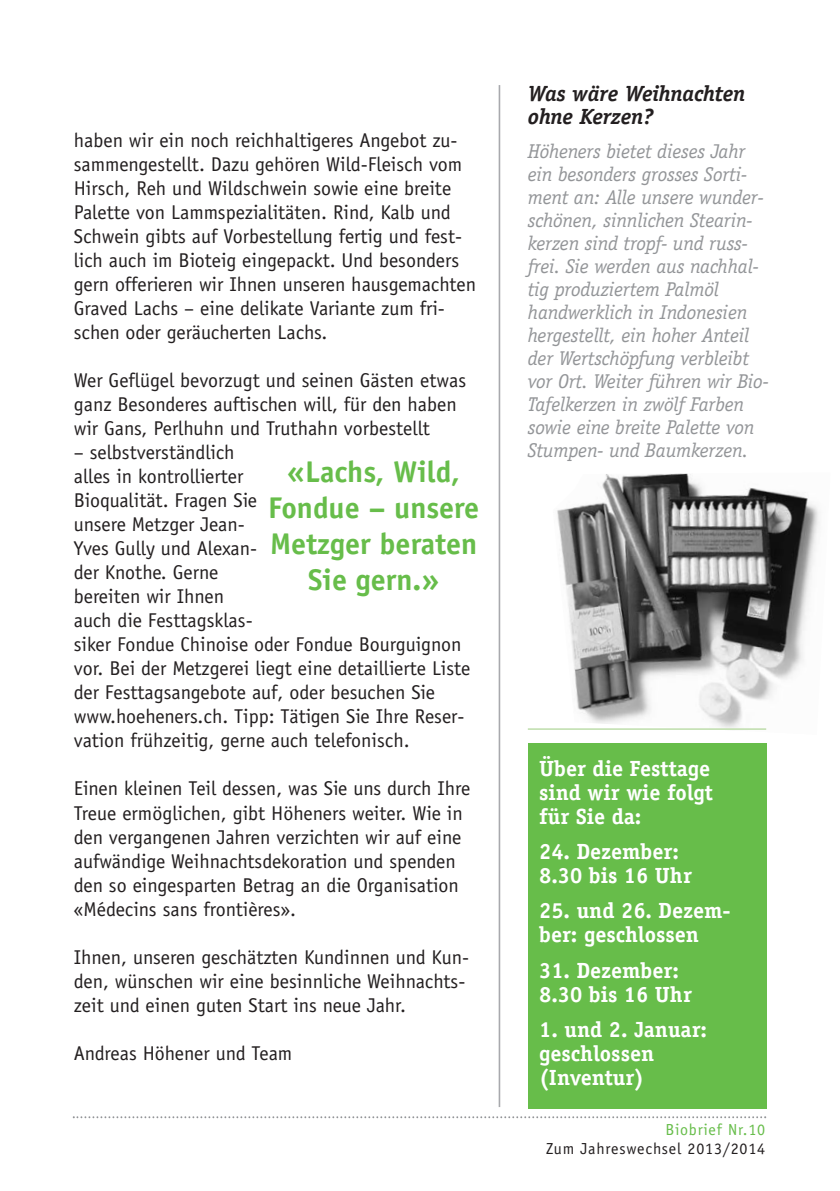
<style>
.page{position:relative;width:840px;height:1191px;background:#fff}
.page>*{position:absolute;margin:0;border:0;box-sizing:border-box;transform-origin:0 0}
.t1{font:700 30px/36px "Officina Sans";color:#67bd4a;text-align:center}
.t2{font:700 22px/24px "Officina Serif";color:#fff}
.t3{font:italic 700 22px/23px "Officina Serif";letter-spacing:-.01em;color:#231f20}
.t4{font:20px/24px "Officina Sans";color:#231f20}
.t5{font:italic 20px/23px "Officina Serif";letter-spacing:-.01em;color:#939598}
.t6{font:16px "Officina Sans";letter-spacing:.05em;color:#231f20}
.t7{font:16px "Officina Sans";letter-spacing:.05em;color:#67bd4a}
</style>
<div class="page">
<svg style="left:73px;top:1116px;width:692px;height:2px"></svg>
<hr style="left:498px;top:85px;width:2px;height:1022px;background:#a8a9ad">
<div style="left:527px;top:743px;width:238px;height:365px;background:#67bd4a"></div>
<img style="left:557px;top:473px;width:263px;height:257px">
<hr style="left:527px;top:728px;width:238px;height:2px;background:#c2dfb0">
<p class="t4" style="left:74px;top:130px;width:403px">haben wir ein noch reichhaltigeres Angebot zu&shy;sammengestellt. Dazu gehören Wild-Fleisch vom Hirsch, Reh und Wildschwein sowie eine breite Palette von Lammspezialitäten. Rind, Kalb und Schwein gibts auf Vorbestellung fertig und fest&shy;lich auch im Bioteig eingepackt. Und besonders gern offerieren wir Ihnen unseren hausgemachten Graved Lachs – eine delikate Variante zum fri&shy;schen oder geräucherten Lachs.</p>
<p class="t4" style="left:74px;top:370px;width:393px">Wer Geflügel bevorzugt und seinen Gästen etwas ganz Besonderes auftischen will, für den haben wir Gans, Perlhuhn und Truthahn vorbestellt</p>
<p class="t4" style="left:74px;top:442px;width:398px">– selbstverständlich<br>alles in kontrollierter<br>Bioqualität. Fragen Sie<br>unsere Metzger Jean-<br>Yves Gully und Alexan-<br>der Knothe. Gerne<br>bereiten wir Ihnen<br>auch die Festtagsklas-<br>siker Fondue Chinoise oder Fondue Bourguignon vor. Bei der Metzgerei liegt eine detaillierte Liste der Festtagsangebote auf, oder besuchen Sie www.hoeheners.ch. Tipp: Tätigen Sie Ihre Reser&shy;vation frühzeitig, gerne auch telefonisch.</p>
<p class="t4" style="left:74px;top:778px;width:398px">Einen kleinen Teil dessen, was Sie uns durch Ihre Treue ermöglichen, gibt Höheners weiter. Wie in den vergangenen Jahren verzichten wir auf eine aufwändige Weihnachtsdekoration und spenden den so eingesparten Betrag an die Organisation «Médecins sans frontières».</p>
<p class="t4" style="left:74px;top:946px;width:396px">Ihnen, unseren geschätzten Kundinnen und Kun&shy;den, wünschen wir eine besinnliche Weihnachts&shy;zeit und einen guten Start ins neue Jahr.</p>
<p class="t4" style="left:74px;top:1042px;width:220px">Andreas Höhener und Team</p>
<h1 class="t1" style="left:268px;top:456px;width:213px">«Lachs, Wild,<br>Fondue – unsere<br>Metzger beraten<br>Sie gern.»</h1>
<p class="t3" style="left:527px;top:84px;width:219px">Was wäre Weihnachten ohne Kerzen?</p>
<p class="t5" style="left:527px;top:140px;width:242px">Höheners bietet dieses Jahr ein besonders grosses Sorti&shy;ment an: Alle unsere wunder&shy;schönen, sinnlichen Stearin&shy;kerzen sind tropf- und russ&shy;frei. Sie werden aus nachhal&shy;tig produziertem Palmöl handwerklich in Indonesien hergestellt, ein hoher Anteil der Wertschöpfung verbleibt vor Ort. Weiter führen wir Bio-<br>Tafelkerzen in zwölf Farben sowie eine breite Palette von<br>Stumpen- und Baumkerzen.</p>
<p class="t2" style="left:539px;top:758px;width:175px">Über die Festtage sind wir wie folgt für Sie da:</p>
<p class="t2" style="left:539px;top:841px;width:154px">24. Dezember:<br>8.30 bis 16 Uhr</p>
<p class="t2" style="left:539px;top:900px;width:193px">25. und 26. Dezem&shy;ber: geschlossen</p>
<p class="t2" style="left:539px;top:960px;width:154px">31. Dezember:<br>8.30 bis 16 Uhr</p>
<p class="t2" style="left:539px;top:1019px;width:169px">1. und 2. Januar: geschlossen (Inventur)</p>
<p class="t7" style="left:665px;top:1123px;width:101px">Biobrief Nr.10</p>
<p class="t6" style="left:546px;top:1142px;width:220px">Zum Jahreswechsel 2013/2014</p>
</div>
